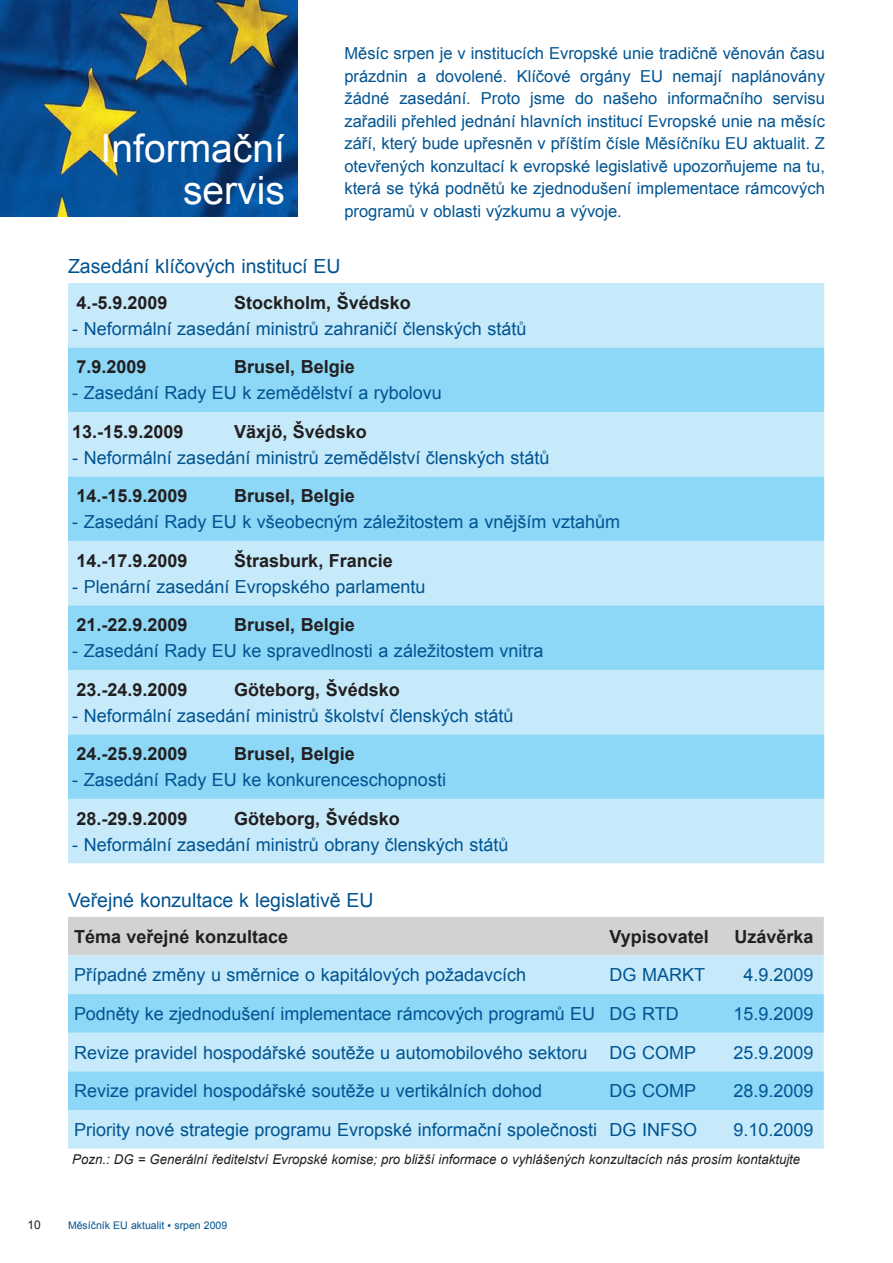
<style>
.page{position:relative;width:893px;height:1263px;background:#fff}
.page>*{position:absolute;margin:0;border:0;box-sizing:border-box;transform-origin:0 0}
.t1{font:39px/42px "Arial";color:#fff;text-align:right}
.t2{font:19.5px "Arial";color:#005492}
.t3{font:18px "Arial";color:#005492}
.t4{font:700 18px "Arial";color:#231f20}
.t5{font:16.5px/22.5px "Arial";color:#005492;text-align:justify}
.t6{font:italic 13.5px "Arial";color:#231f20}
.t7{font:12px "Arial";color:#231f20}
.t8{font:10.5px "Arial";color:#005492}
</style>
<div class="page">
<img style="left:0;top:0;width:298px;height:217px">
<div style="left:68px;top:283px;width:756px;height:580px;background:#c6eafa"></div>
<svg style="left:68px;top:347px;width:756px;height:452px;fill:#8dd7f7"></svg>
<div style="left:68px;top:917px;width:756px;height:38px;background:#d1d2d4"></div>
<div style="left:68px;top:955px;width:756px;height:193px;background:#c6eafa"></div>
<svg style="left:68px;top:994px;width:756px;height:116px;fill:#8dd7f7"></svg>
<h1 class="t1" style="left:101px;top:128px;width:186px">Informační servis</h1>
<p class="t5" style="left:344px;top:42px;width:482px">Měsíc srpen je v institucích Evropské unie tradičně věnován času prázdnin a dovolené. Klíčové orgány EU nemají naplánovány žádné zasedání. Proto jsme do našeho informačního servisu zařadili přehled jednání hlavních institucí Evropské unie na měsíc září, který bude upřesněn v příštím čísle Měsíčníku EU aktualit. Z otevřených konzultací k evropské legislativě upozorňujeme na tu, která se týká podnětů ke zjednodušení implementace rámcových programů v oblasti výzkumu a vývoje.</p>
<p class="t2" style="left:68px;top:253px;width:274px">Zasedání klíčových institucí EU</p>
<p class="t4" style="left:77px;top:291px;width:93px">4.-5.9.2009</p>
<p class="t4" style="left:234px;top:291px;width:178px">Stockholm, Švédsko</p>
<p class="t3" style="left:72px;top:317px;width:456px">- Neformální zasedání ministrů zahraničí členských států</p>
<p class="t4" style="left:77px;top:355px;width:72px">7.9.2009</p>
<p class="t4" style="left:234px;top:355px;width:122px">Brusel, Belgie</p>
<p class="t3" style="left:72px;top:381px;width:371px">- Zasedání Rady EU k zemědělství a rybolovu</p>
<p class="t4" style="left:72px;top:420px;width:113px">13.-15.9.2009</p>
<p class="t4" style="left:234px;top:420px;width:134px">Växjö, Švédsko</p>
<p class="t3" style="left:72px;top:446px;width:479px">- Neformální zasedání ministrů zemědělství členských států</p>
<p class="t4" style="left:77px;top:484px;width:113px">14.-15.9.2009</p>
<p class="t4" style="left:234px;top:484px;width:122px">Brusel, Belgie</p>
<p class="t3" style="left:72px;top:510px;width:549px">- Zasedání Rady EU k všeobecným záležitostem a vnějším vztahům</p>
<p class="t4" style="left:77px;top:549px;width:113px">14.-17.9.2009</p>
<p class="t4" style="left:234px;top:549px;width:160px">Štrasburk, Francie</p>
<p class="t3" style="left:72px;top:574px;width:355px">- Plenární zasedání Evropského parlamentu</p>
<p class="t4" style="left:77px;top:613px;width:113px">21.-22.9.2009</p>
<p class="t4" style="left:234px;top:613px;width:122px">Brusel, Belgie</p>
<p class="t3" style="left:72px;top:639px;width:473px">- Zasedání Rady EU ke spravedlnosti a záležitostem vnitra</p>
<p class="t4" style="left:77px;top:678px;width:113px">23.-24.9.2009</p>
<p class="t4" style="left:234px;top:678px;width:167px">Göteborg, Švédsko</p>
<p class="t3" style="left:72px;top:703px;width:443px">- Neformální zasedání ministrů školství členských států</p>
<p class="t4" style="left:77px;top:742px;width:113px">24.-25.9.2009</p>
<p class="t4" style="left:234px;top:742px;width:122px">Brusel, Belgie</p>
<p class="t3" style="left:72px;top:768px;width:375px">- Zasedání Rady EU ke konkurenceschopnosti</p>
<p class="t4" style="left:77px;top:806px;width:113px">28.-29.9.2009</p>
<p class="t4" style="left:234px;top:806px;width:167px">Göteborg, Švédsko</p>
<p class="t3" style="left:72px;top:832px;width:438px">- Neformální zasedání ministrů obrany členských států</p>
<p class="t2" style="left:68px;top:887px;width:307px">Veřejné konzultace k legislativě EU</p>
<p class="t4" style="left:74px;top:924px;width:216px">Téma veřejné konzultace</p>
<p class="t4" style="left:609px;top:924px;width:101px">Vypisovatel</p>
<p class="t4" style="left:734px;top:924px;width:81px">Uzávěrka</p>
<p class="t3" style="left:74px;top:963px;width:454px">Případné změny u směrnice o kapitálových požadavcích</p>
<p class="t3" style="left:609px;top:963px;width:97px">DG MARKT</p>
<p class="t3" style="left:743px;top:963px;width:72px">4.9.2009</p>
<p class="t3" style="left:74px;top:1002px;width:606px">Podněty ke zjednodušení implementace rámcových programů EU DG RTD</p>
<p class="t3" style="left:733px;top:1002px;width:82px">15.9.2009</p>
<p class="t3" style="left:74px;top:1040px;width:623px">Revize pravidel hospodářské soutěže u automobilového sektoru DG COMP</p>
<p class="t3" style="left:733px;top:1040px;width:82px">25.9.2009</p>
<p class="t3" style="left:74px;top:1079px;width:470px">Revize pravidel hospodářské soutěže u vertikálních dohod</p>
<p class="t3" style="left:609px;top:1079px;width:88px">DG COMP</p>
<p class="t3" style="left:733px;top:1079px;width:82px">28.9.2009</p>
<p class="t3" style="left:74px;top:1118px;width:624px">Priority nové strategie programu Evropské informační společnosti DG INFSO</p>
<p class="t3" style="left:733px;top:1118px;width:82px">9.10.2009</p>
<p class="t6" style="left:72px;top:1150px;width:729px">Pozn.: DG = Generální ředitelství Evropské komise; pro bližší informace o vyhlášených konzultacích nás prosím kontaktujte</p>
<p class="t7" style="left:27px;top:1217px;width:15px">10</p>
<p class="t8" style="left:68px;top:1218px;width:161px">Měsíčník EU aktualit ▪ srpen 2009</p>
</div>
